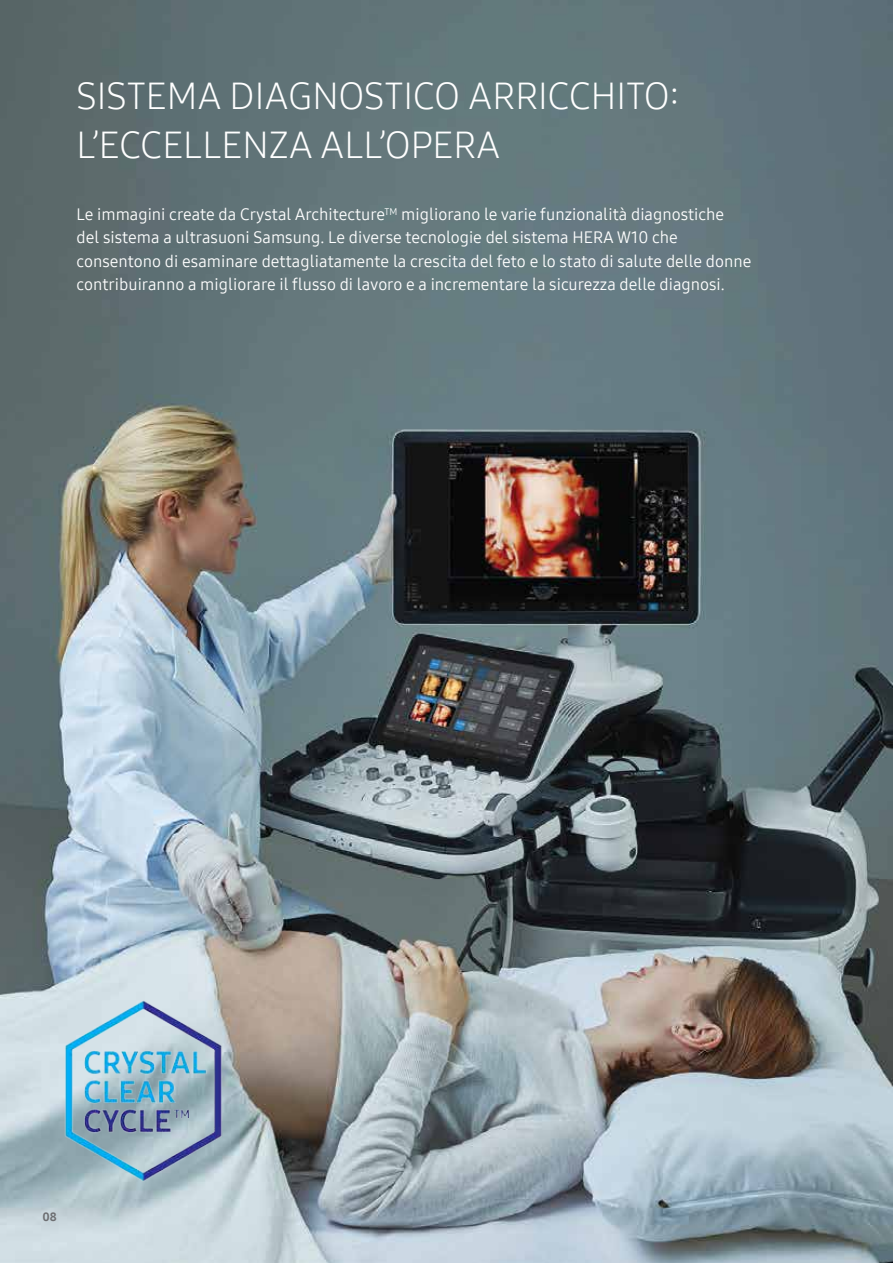
<style>
.page{position:relative;width:893px;height:1263px;background:#fff}
.page>*{position:absolute;margin:0;border:0;box-sizing:border-box;transform-origin:0 0}
.t1{font:37.5px/49.5px "Samsung One 300";color:#fff}
.t2{font:16.5px/23.2px "Samsung One 400";color:#fff}
.t3{font:12px "Samsung One 800";color:#6d6e71}
</style>
<div class="page">
<img style="left:0;top:0;width:893px;height:1263px">
<img style="left:60px;top:998px;width:167px;height:184px">
<h1 class="t1" style="left:77px;top:70px;width:605px">SISTEMA DIAGNOSTICO ARRICCHITO:<br>L’ECCELLENZA ALL’OPERA</h1>
<p class="t2" style="left:77px;top:203px;width:676px">Le immagini create da Crystal Architecture<sup>TM</sup> migliorano le varie funzionalità diagnostiche<br>del sistema a ultrasuoni Samsung. Le diverse tecnologie del sistema HERA W10 che consentono di esaminare dettagliatamente la crescita del feto e lo stato di salute delle donne contribuiranno a migliorare il flusso di lavoro e a incrementare la sicurezza delle diagnosi.</p>
<p class="t3" style="left:43px;top:1208px;width:16px">08</p>
</div>
